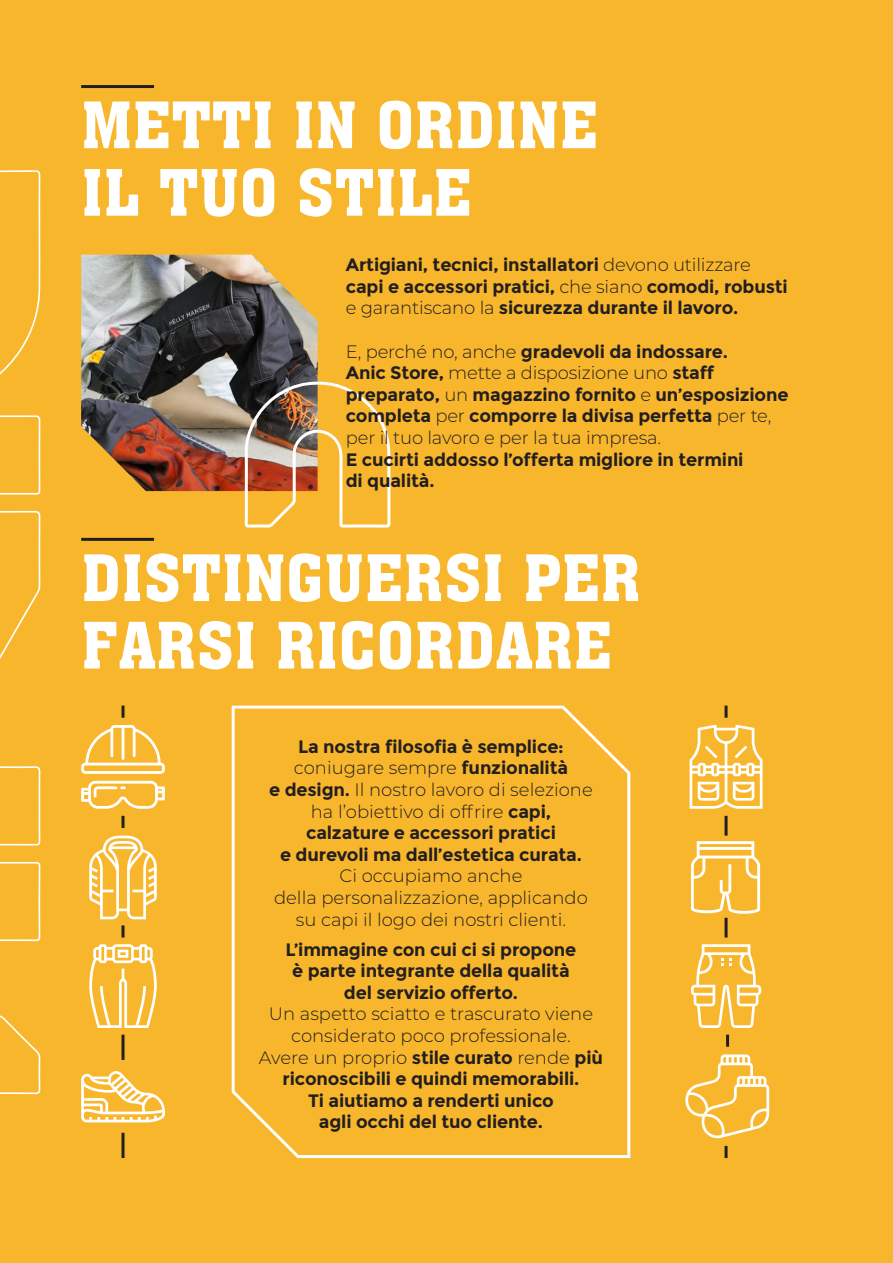
<style>
.page{position:relative;width:893px;height:1263px;background:#f8b62c}
.page>*{position:absolute;margin:0;border:0;box-sizing:border-box;transform-origin:0 0}
.t1{font:700 62.85px/67.5px "Aachen";color:#fff}
.t2{font:700 18px/21.6px "Montserrat";letter-spacing:-.01em;color:#231f20}
.t3{font:300 18px/21.6px "Montserrat";color:#231f20;text-align:center}
.s1{font-weight:300}
.s2{font-weight:700}
</style>
<div class="page">
<svg style="left:0;top:510px;width:41px;height:336px"></svg>
<svg style="left:0;top:861px;width:41px;height:234px"></svg>
<svg style="left:0;top:170px;width:41px;height:325px"></svg>
<hr style="left:81px;top:85px;width:73px;height:3px;background:#231f20">
<img style="left:81px;top:255px;width:237px;height:236px">
<svg style="left:231px;top:705px;width:400px;height:453px"></svg>
<img style="left:243px;top:378px;width:148px;height:150px">
<hr style="left:81px;top:538px;width:73px;height:3px;background:#231f20">
<svg style="left:691px;top:944px;width:70px;height:84px"></svg>
<svg style="left:690px;top:725px;width:72px;height:84px"></svg>
<svg style="left:726px;top:1035px;width:3px;height:12px"></svg>
<svg style="left:725px;top:706px;width:3px;height:12px"></svg>
<svg style="left:725px;top:1146px;width:3px;height:12px"></svg>
<hr style="left:725px;top:816px;width:3px;height:20px;background:#231f20">
<hr style="left:122px;top:1035px;width:3px;height:25px;background:#231f20">
<svg style="left:89px;top:944px;width:68px;height:84px"></svg>
<svg style="left:81px;top:725px;width:84px;height:49px"></svg>
<svg style="left:81px;top:781px;width:84px;height:28px"></svg>
<svg style="left:81px;top:1071px;width:84px;height:51px"></svg>
<svg style="left:122px;top:816px;width:3px;height:12px"></svg>
<svg style="left:122px;top:706px;width:3px;height:12px"></svg>
<hr style="left:122px;top:1133px;width:3px;height:25px;background:#231f20">
<svg style="left:122px;top:925px;width:3px;height:12px"></svg>
<svg style="left:89px;top:836px;width:68px;height:83px"></svg>
<svg style="left:685px;top:1054px;width:84px;height:84px"></svg>
<svg style="left:691px;top:841px;width:69px;height:73px"></svg>
<hr style="left:725px;top:918px;width:3px;height:19px;background:#231f20">
<p class="t1" style="left:81px;top:87px;width:519px">METTI IN ORDINE</p>
<p class="t1" style="left:81px;top:155px;width:392px">IL TUO STILE</p>
<p class="t2" style="left:346px;top:254px;width:444px">Artigiani, tecnici, installatori <span class="s1">devono utilizzare </span>capi e accessori pratici, <span class="s1">che siano</span> comodi, robusti <span class="s1">e garantiscano la</span> sicurezza durante il lavoro.</p>
<p class="t2" style="left:346px;top:340px;width:384px"><span class="s1">E, perché no, anche</span> gradevoli da indossare.</p>
<p class="t3" style="left:346px;top:361px;width:370px"><span class="s2">Anic Store,</span> mette a disposizione uno <span class="s2">staff</span></p>
<p class="t2" style="left:346px;top:384px;width:444px">preparato, <span class="s1">un</span> magazzino fornito <span class="s1">e</span> un’esposizione completa <span class="s1">per</span> comporre la divisa perfetta <span class="s1">per te,</span></p>
<p class="t3" style="left:346px;top:426px;width:317px">per il tuo lavoro e per la tua impresa.</p>
<p class="t2" style="left:346px;top:448px;width:399px">E cucirti addosso l’offerta migliore in termini</p>
<p class="t2" style="left:346px;top:470px;width:90px">di qualità.</p>
<p class="t1" style="left:81px;top:540px;width:561px">DISTINGUERSI PER<br>FARSI RICORDARE</p>
<p class="t2" style="left:298px;top:736px;width:267px">La nostra filosofia è semplice:</p>
<p class="t3" style="left:294px;top:756px;width:276px">coniugare sempre <span class="s2">funzionalità</span></p>
<p class="t3" style="left:269px;top:778px;width:325px"><span class="s2">e design.</span> Il nostro lavoro di selezione</p>
<p class="t3" style="left:311px;top:800px;width:242px">ha l’obiettivo di offrire <span class="s2">capi,</span></p>
<p class="t2" style="left:306px;top:822px;width:251px">calzature e accessori pratici</p>
<p class="t2" style="left:280px;top:844px;width:303px">e durevoli ma dall’estetica curata.</p>
<p class="t3" style="left:340px;top:864px;width:184px">Ci occupiamo anche</p>
<p class="t3" style="left:274px;top:886px;width:315px">della personalizzazione, applicando</p>
<p class="t3" style="left:296px;top:908px;width:272px">su capi il logo dei nostri clienti.</p>
<p class="t2" style="left:286px;top:938px;width:292px">L’immagine con cui ci si propone</p>
<p class="t2" style="left:292px;top:960px;width:279px">è parte integrante della qualità</p>
<p class="t2" style="left:344px;top:982px;width:176px">del servizio offerto.</p>
<p class="t3" style="left:269px;top:1002px;width:326px">Un aspetto sciatto e trascurato viene considerato poco professionale.</p>
<p class="t2" style="left:259px;top:1046px;width:345px;text-align:center"><span class="s1">Avere un proprio</span> stile curato <span class="s1">rende</span> più riconoscibili e quindi memorabili.</p>
<p class="t2" style="left:308px;top:1090px;width:247px">Ti aiutiamo a renderti unico</p>
<p class="t2" style="left:319px;top:1111px;width:226px">agli occhi del tuo cliente.</p>
</div>
